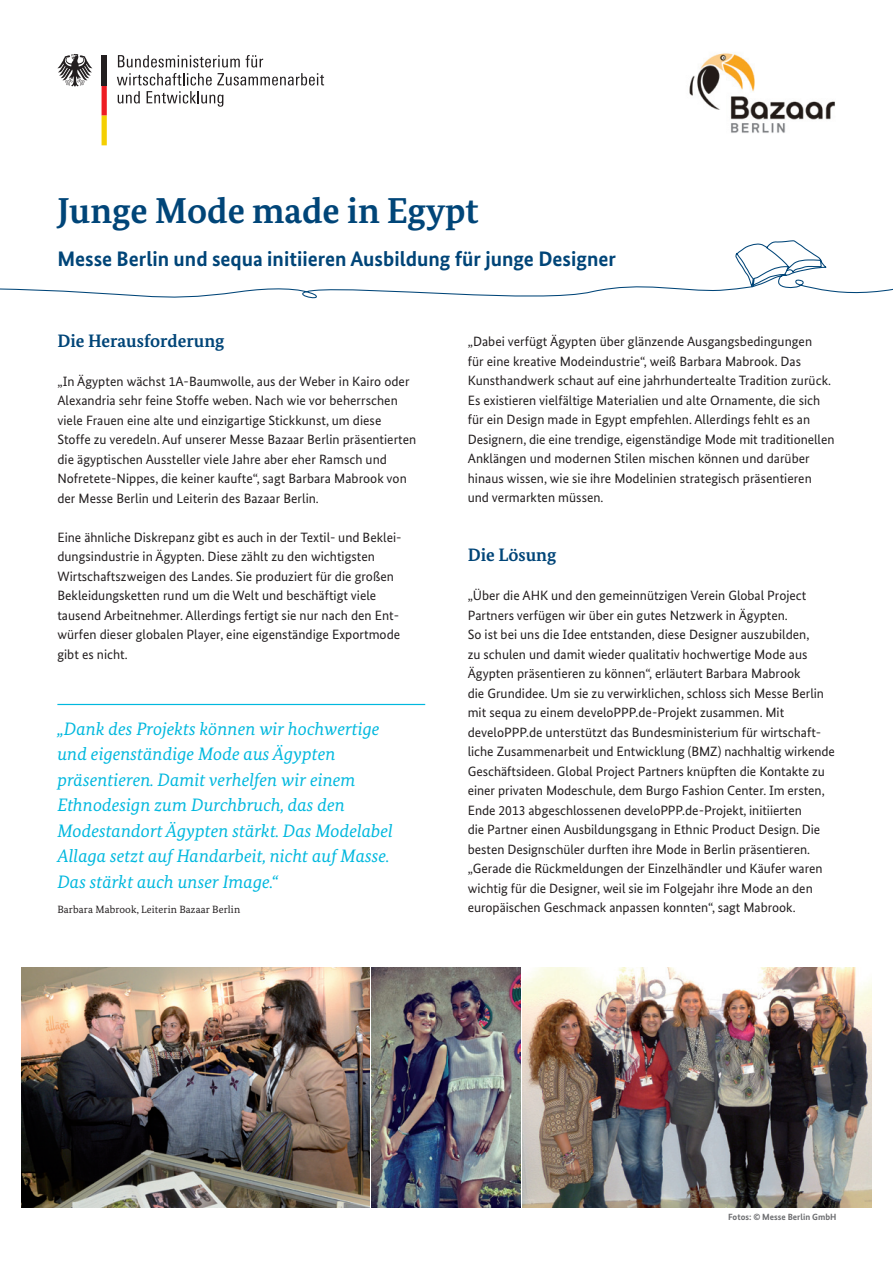
<style>
.page{position:relative;width:893px;height:1263px;background:#fff}
.page>*{position:absolute;margin:0;border:0;box-sizing:border-box;transform-origin:0 0}
.t1{font:700 36px "Bundes Serif";color:#004578}
.t2{font:700 21px "Bundes Sans";color:#004578}
.t3{font:italic 18px/25.5px "Bundes Serif";letter-spacing:.005em;color:#00b8de}
.t4{font:700 18px "Bundes Serif";color:#004578}
.t5{font:13.5px/19.5px "Bundes Sans";color:#231f20}
.t6{font:10.5px "Bundes Serif";letter-spacing:.01em;color:#231f20}
.t7{font:700 9px "Bundes Sans";color:#6c6d70}
</style>
<div class="page">
<svg style="left:102px;top:85px;width:5px;height:60px"></svg>
<svg style="left:57px;top:54px;width:35px;height:33px"></svg>
<div style="left:102px;top:55px;width:5px;height:30px;background:#231f20"></div>
<svg style="left:117px;top:55px;width:207px;height:52px"></svg>
<img style="left:21px;top:967px;width:348px;height:241px">
<img style="left:372px;top:967px;width:148px;height:241px">
<img style="left:523px;top:967px;width:349px;height:241px">
<svg style="left:0;top:240px;width:893px;height:59px"></svg>
<hr style="left:57px;top:704px;width:368px;height:1px;background:#00b8de">
<img style="left:689px;top:53px;width:146px;height:80px">
<h1 class="t1" style="left:57px;top:188px;width:423px">Junge Mode made in Egypt</h1>
<h2 class="t2" style="left:57px;top:246px;width:560px">Messe Berlin und sequa initiieren Ausbildung für junge Designer</h2>
<h3 class="t4" style="left:57px;top:329px;width:169px">Die Herausforderung</h3>
<p class="t5" style="left:57px;top:371px;width:360px">„In Ägypten wächst 1A-Baumwolle, aus der Weber in Kairo oder Alexandria sehr feine Stoffe weben. Nach wie vor beherrschen viele Frauen eine alte und einzigartige Stickkunst, um diese Stoffe zu veredeln. Auf unserer Messe Bazaar Berlin präsentierten die ägyptischen Aussteller viele Jahre aber eher Ramsch und Nofretete-Nippes, die keiner kaufte“, sagt Barbara Mabrook von der Messe Berlin und Leiterin des Bazaar Berlin.</p>
<p class="t5" style="left:57px;top:527px;width:346px">Eine ähnliche Diskrepanz gibt es auch in der Textil- und Beklei&shy;dungsindustrie in Ägypten. Diese zählt zu den wichtigsten Wirtschaftszweigen des Landes. Sie produziert für die großen Bekleidungsketten rund um die Welt und beschäftigt viele tausend Arbeitnehmer. Allerdings fertigt sie nur nach den Ent&shy;würfen dieser globalen Player, eine eigenständige Exportmode gibt es nicht.</p>
<p class="t3" style="left:57px;top:716px;width:337px">„Dank des Projekts können wir hochwertige und eigenständige Mode aus Ägypten präsentieren. Damit verhelfen wir einem Ethnodesign zum Durchbruch, das den Modestandort Ägypten stärkt. Das Modelabel Allaga setzt auf Handarbeit, nicht auf Masse.<br>Das stärkt auch unser Image.“</p>
<p class="t6" style="left:57px;top:902px;width:184px">Barbara Mabrook, Leiterin Bazaar Berlin</p>
<p class="t5" style="left:468px;top:332px;width:368px">„Dabei verfügt Ägypten über glänzende Ausgangsbedingungen<br>für eine kreative Modeindustrie“, weiß Barbara Mabrook. Das Kunsthandwerk schaut auf eine jahrhundertealte Tradition zurück.<br>Es existieren vielfältige Materialien und alte Ornamente, die sich für ein Design made in Egypt empfehlen. Allerdings fehlt es an Designern, die eine trendige, eigenständige Mode mit traditionellen Anklängen und modernen Stilen mischen können und darüber hinaus wissen, wie sie ihre Modelinien strategisch präsentieren und vermarkten müssen.</p>
<h3 class="t4" style="left:468px;top:544px;width:90px">Die Lösung</h3>
<p class="t5" style="left:468px;top:585px;width:369px">„Über die AHK und den gemeinnützigen Verein Global Project Partners verfügen wir über ein gutes Netzwerk in Ägypten.<br>So ist bei uns die Idee entstanden, diese Designer auszubilden,<br>zu schulen und damit wieder qualitativ hochwertige Mode aus Ägypten präsentieren zu können“, erläutert Barbara Mabrook<br>die Grundidee. Um sie zu verwirklichen, schloss sich Messe Berlin mit sequa zu einem develoPPP.de-Projekt zusammen. Mit develoPPP.de unterstützt das Bundesministerium für wirtschaft&shy;liche Zusammenarbeit und Entwicklung (BMZ) nachhaltig wirkende Geschäftsideen. Global Project Partners knüpften die Kontakte zu einer privaten Modeschule, dem Burgo Fashion Center. Im ersten, Ende 2013 abgeschlossenen develoPPP.de-Projekt, initiierten<br>die Partner einen Ausbildungsgang in Ethnic Product Design. Die besten Designschüler durften ihre Mode in Berlin präsentieren. „Gerade die Rückmeldungen der Einzelhändler und Käufer waren wichtig für die Designer, weil sie im Folgejahr ihre Mode an den europäischen Geschmack anpassen konnten“, sagt Mabrook.</p>
<p class="t7" style="left:728px;top:1212px;width:110px">Fotos: © Messe Berlin GmbH</p>
</div>
